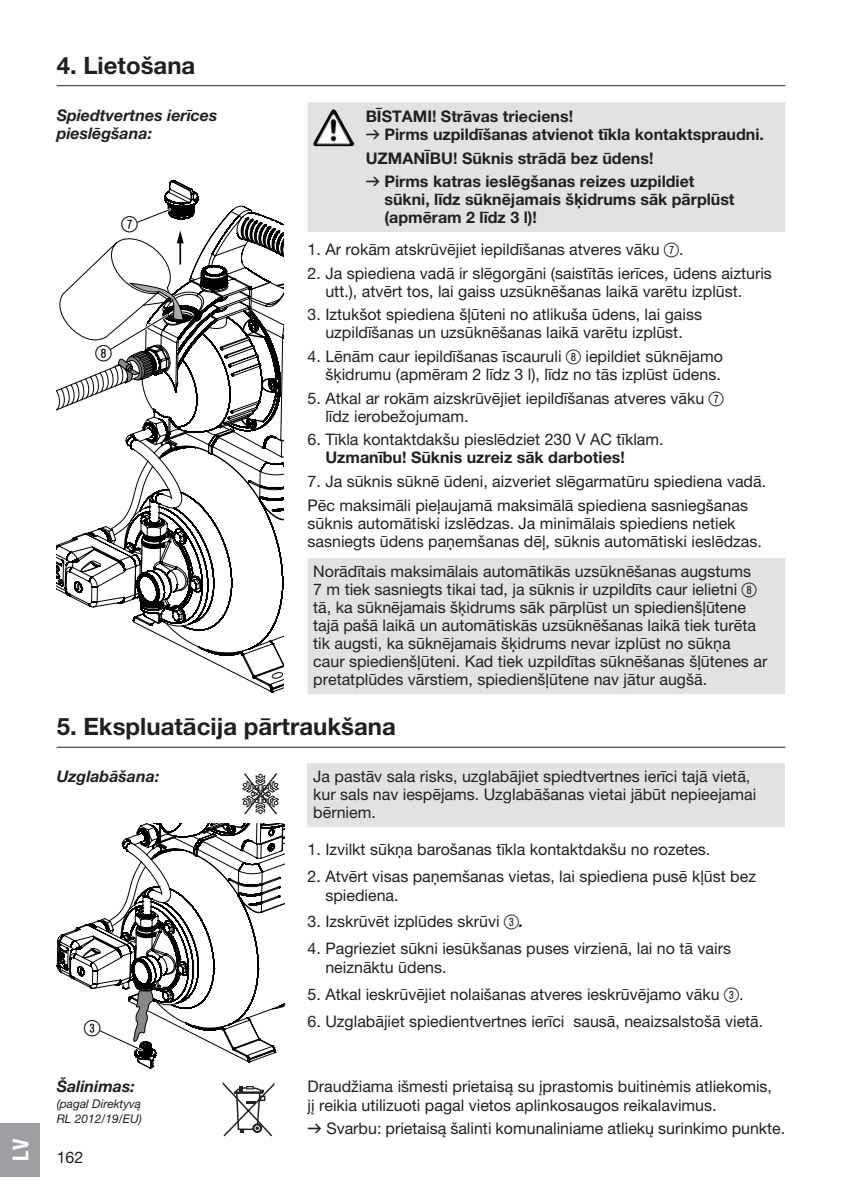
<style>
.page{position:relative;width:842px;height:1191px;background:#fff}
.page>*{position:absolute;margin:0;border:0;box-sizing:border-box;transform-origin:0 0}
.t1{font:700 24px "GARDENA Pro";color:#231f20}
.t2{font:22px "Ziffernim Kreisund Quadrat BQ";color:#000}
.t3{font:22px "GARDENA Pro Bo Cond";color:#fff}
.t4{font:16px/18px "GARDENA Pro";color:#231f20}
.t5{font:700 16px/18px "GARDENA Pro";color:#231f20}
.t6{font:italic 700 16px/18.4px "GARDENA Pro";color:#231f20}
.t7{font:italic 12px/15px "GARDENA Pro";color:#231f20}
.s1{font-family:"Formdruck";font-weight:400}
.s2{font-family:"Ziffernim Kreisund Quadrat BQ";font-size:20px}
.s3{font-weight:700;font-style:italic}
.s4{font-family:"Formdruck"}
</style>
<div class="page">
<svg style="left:308px;top:102px;width:477px;height:592px"></svg>
<hr style="left:57px;top:85px;width:728px;height:1px;background:#231f20">
<svg style="left:164px;top:179px;width:36px;height:26px"></svg>
<svg style="left:57px;top:205px;width:226px;height:488px"></svg>
<img style="left:315px;top:109px;width:18px;height:31px">
<div style="left:308px;top:763px;width:477px;height:63px;background:#e1e2e4"></div>
<hr style="left:57px;top:746px;width:728px;height:1px;background:#231f20">
<svg style="left:242px;top:773px;width:37px;height:42px"></svg>
<svg style="left:57px;top:823px;width:228px;height:246px"></svg>
<svg style="left:221px;top:1081px;width:54px;height:56px"></svg>
<div style="left:0;top:1123px;width:40px;height:53px;background:#9d9fa2"></div>
<h2 class="t3" style="left:7px;top:1160px;width:23px;rotate:-90deg">LV</h2>
<h1 class="t1" style="left:57px;top:50px;width:140px">4. Lietošana</h1>
<p class="t6" style="left:57px;top:105px;width:162px">Spiedtvertnes ierīces pieslēgšana:</p>
<p class="t5" style="left:366px;top:107px;width:400px">BĪSTAMI! Strāvas trieciens!<br><span class="s1">v</span> Pirms uzpildīšanas atvienot tīkla kontaktspraudni.</p>
<p class="t5" style="left:366px;top:149px;width:24px">Uzmanību</p>
<p class="t5" style="left:366px;top:146px;width:330px;line-height:23.6px;text-indent:87px">! Sūknis strādā bez ūdens!<br><span class="s1">v</span> Pirms katras ieslēgšanas reizes uzpildiet</p>
<p class="t5" style="left:384px;top:190px;width:352px">sūkni, līdz sūknējamais šķidrums sāk pārplūst (apmēram 2 līdz 3 l)!</p>
<p class="t4" style="left:308px;top:240px;width:377px">1. Ar rokām atskrūvējiet iepildīšanas atveres vāku <span class="s2">7</span>.</p>
<p class="t4" style="left:325px;top:264px;width:448px;text-indent:-18px">2. Ja spiediena vadā ir slēgorgāni (saistītās ierīces, ūdens aizturis utt.), atvērt tos, lai gaiss uzsūknēšanas laikā varētu izplūst.</p>
<p class="t4" style="left:308px;top:305px;width:396px;text-align:center">3. Iztukšot spiediena šļūteni no atlikuša ūdens, lai gaiss uzpildīšanas un uzsūknēšanas laikā varētu izplūst.</p>
<p class="t4" style="left:308px;top:347px;width:417px;text-align:right">4. Lēnām caur iepildīšanas īscauruli <span class="s2">8</span> iepildiet sūknējamo šķidrumu (apmēram 2 līdz 3 l), līdz no tās izplūst ūdens.</p>
<p class="t4" style="left:325px;top:389px;width:400px;text-indent:-18px">5. Atkal ar rokām aizskrūvējiet iepildīšanas atveres vāku <span class="s2">7 </span>līdz ierobežojumam.</p>
<p class="t4" style="left:308px;top:430px;width:357px">6. Tīkla kontaktdakšu pieslēdziet 230 V AC tīklam.</p>
<p class="t5" style="left:325px;top:448px;width:301px">Uzmanību! Sūknis uzreiz sāk darboties!</p>
<p class="t4" style="left:308px;top:469px;width:460px;line-height:23.6px">7. Ja sūknis sūknē ūdeni, aizveriet slēgarmatūru spiediena vadā.<br>Pēc maksimāli pieļaujamā maksimālā spiediena sasniegšanas</p>
<p class="t4" style="left:308px;top:514px;width:456px">sūknis automātiski izslēdzas. Ja minimālais spiediens netiek sasniegts ūdens paņemšanas dēļ, sūknis automātiski ieslēdzas.</p>
<p class="t4" style="left:313px;top:562px;width:456px">Norādītais maksimālais automātikās uzsūknēšanas augstums<br>7 m tiek sasniegts tikai tad, ja sūknis ir uzpildīts caur ielietni <span class="s2">8 </span>tā, ka sūknējamais šķidrums sāk pārplūst un spiedienšļūtene tajā pašā laikā un automātiskās uzsūknēšanas laikā tiek turēta tik augsti, ka sūknējamais šķidrums nevar izplūst no sūkņa<br>caur spiedienšļūteni. Kad tiek uzpildītas sūknēšanas šļūtenes ar pretatplūdes vārstiem, spiedienšļūtene nav jātur augšā.</p>
<h1 class="t1" style="left:57px;top:712px;width:341px">5. Ekspluatācija pārtraukšana</h1>
<p class="t6" style="left:57px;top:767px;width:104px">Uzglabāšana:</p>
<h2 class="t2" style="left:122px;top:211px;width:18px">7</h2>
<h2 class="t2" style="left:95px;top:341px;width:18px">8</h2>
<p class="t4" style="left:313px;top:767px;width:445px">Ja pastāv sala risks, uzglabājiet spiedtvertnes ierīci tajā vietā, kur sals nav iespējams. Uzglabāšanas vietai jābūt nepieejamai bērniem.</p>
<p class="t4" style="left:308px;top:840px;width:404px">1. Izvilkt sūkņa barošanas tīkla kontaktdakšu no rozetes.</p>
<p class="t4" style="left:325px;top:867px;width:432px;text-indent:-18px">2. Atvērt visas paņemšanas vietas, lai spiediena pusē kļūst bez spiediena.</p>
<p class="t4" style="left:308px;top:912px;width:217px">3. Izskrūvēt izplūdes skrūvi <span class="s2">3</span><span class="s3">.</span></p>
<p class="t4" style="left:325px;top:939px;width:407px;text-indent:-18px">4. Pagrieziet sūkni iesūkšanas puses virzienā, lai no tā vairs neiznāktu ūdens.</p>
<p class="t4" style="left:308px;top:984px;width:437px">5. Atkal ieskrūvējiet nolaišanas atveres ieskrūvējamo vāku <span class="s2">3</span>.</p>
<p class="t4" style="left:308px;top:1011px;width:457px">6. Uzglabājiet spiedientvertnes ierīci sausā, neaizsalstošā vietā.</p>
<h2 class="t2" style="left:84px;top:1015px;width:18px">3</h2>
<p class="t6" style="left:57px;top:1077px;width:80px">Šalinimas:</p>
<p class="t7" style="left:57px;top:1095px;width:87px">(pagal Direktyvą<br>RL 2012/19/EU)</p>
<p class="t4" style="left:57px;top:1147px;width:28px">162</p>
<p class="t4" style="left:308px;top:1077px;width:466px">Draudžiama išmesti prietaisą su įprastomis buitinėmis atliekomis, jį reikia utilizuoti pagal vietos aplinkosaugos reikalavimus.</p>
<p class="t4" style="left:308px;top:1119px;width:479px"><span class="s4">v</span> Svarbu: prietaisą šalinti komunaliniame atliekų surinkimo punkte.</p>
</div>
